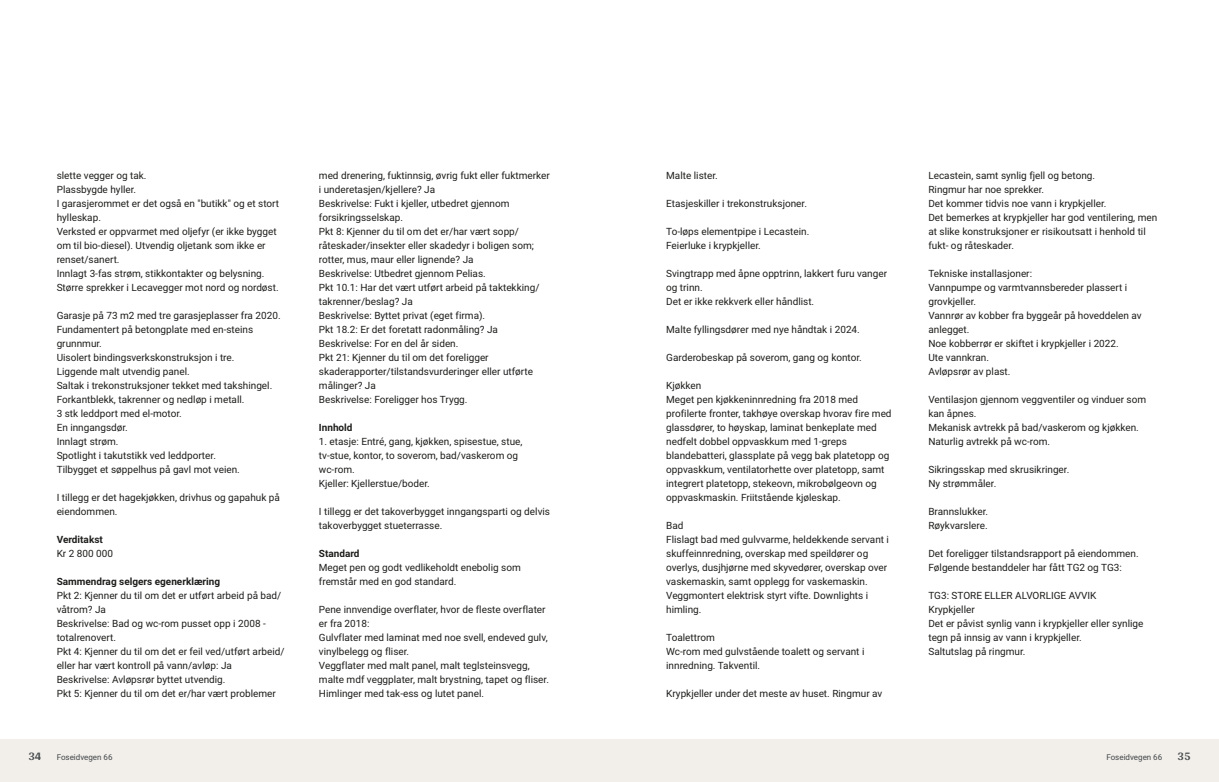
<style>
.page{position:relative;width:1219px;height:782px;background:#fff}
.page>*{position:absolute;margin:0;border:0;box-sizing:border-box;transform-origin:0 0}
.t1{font:700 12px "Arya";color:#414749}
.t2{font:10px/14px "Roboto Vitec";color:#1d1d1b}
.t3{font:700 10px "Roboto Vitec";color:#1d1d1b}
.t4{font:8px "Roboto Vitec";color:#414749}
</style>
<div class="page">
<div style="left:0;top:739px;width:612px;height:42px;background:#f2eeea"></div>
<div style="left:607px;top:739px;width:612px;height:42px;background:#f2eeea"></div>
<p class="t2" style="left:57px;top:167px;width:224px">slette vegger og tak.<br>Plassbygde hyller.<br>I garasjerommet er det også en "butikk" og et stort hylleskap.<br>Verksted er oppvarmet med oljefyr (er ikke bygget om til bio‑diesel). Utvendig oljetank som ikke er renset/ sanert.<br>Innlagt 3‑fas strøm, stikkontakter og belysning.<br>Større sprekker i Lecavegger mot nord og nordøst.</p>
<p class="t2" style="left:57px;top:307px;width:225px">Garasje på 73 m2 med tre garasjeplasser fra 2020.<br>Fundamentert på betongplate med en‑steins grunnmur.<br>Uisolert bindingsverkskonstruksjon i tre.<br>Liggende malt utvendig panel.<br>Saltak i trekonstruksjoner tekket med takshingel.<br>Forkantblekk, takrenner og nedløp i metall.<br>3 stk leddport med el‑motor.<br>En inngangsdør.<br>Innlagt strøm.<br>Spotlight i takutstikk ved leddporter.<br>Tilbygget et søppelhus på gavl mot veien.</p>
<p class="t2" style="left:57px;top:489px;width:225px">I tillegg er det hagekjøkken, drivhus og gapahuk på eiendommen.</p>
<p class="t3" style="left:57px;top:532px;width:48px">Verditakst</p>
<p class="t2" style="left:57px;top:545px;width:58px">Kr 2 800 000</p>
<p class="t3" style="left:57px;top:574px;width:165px">Sammendrag selgers egenerklæring</p>
<p class="t2" style="left:57px;top:587px;width:229px">Pkt 2: Kjenner du til om det er utført arbeid på bad/ våtrom? Ja<br>Beskrivelse: Bad og wc‑rom pusset opp i 2008 ‑ totalrenovert.<br>Pkt 4: Kjenner du til om det er feil ved/ utført arbeid/ eller har vært kontroll på vann/ avløp: Ja Beskrivelse: Avløpsrør byttet utvendig.<br>Pkt 5: Kjenner du til om det er/ har vært problemer</p>
<p class="t1" style="left:28px;top:749px;width:15px">34</p>
<p class="t4" style="left:57px;top:751px;width:57px">Foseidvegen 66</p>
<p class="t2" style="left:319px;top:167px;width:232px">med drenering, fuktinnsig, øvrig fukt eller fuktmerker i underetasjen/ kjellere? Ja<br>Beskrivelse: Fukt i kjeller, utbedret gjennom forsikringsselskap.<br>Pkt 8: Kjenner du til om det er/ har vært sopp/ råteskader/ insekter eller skadedyr i boligen som; rotter, mus, maur eller lignende? Ja<br>Beskrivelse: Utbedret gjennom Pelias.<br>Pkt 10.1: Har det vært utført arbeid på taktekking/ takrenner/ beslag? Ja<br>Beskrivelse: Byttet privat (eget firma).<br>Pkt 18.2: Er det foretatt radonmåling? Ja Beskrivelse: For en del år siden.<br>Pkt 21: Kjenner du til om det foreligger skaderapporter/ tilstandsvurderinger eller utførte målinger? Ja<br>Beskrivelse: Foreligger hos Trygg.</p>
<p class="t3" style="left:319px;top:420px;width:35px">Innhold</p>
<p class="t2" style="left:319px;top:433px;width:205px">1. etasje: Entré, gang, kjøkken, spisestue, stue, tv‑stue, kontor, to soverom, bad/ vaskerom og wc‑rom.<br>Kjeller: Kjellerstue/ boder.</p>
<p class="t2" style="left:319px;top:503px;width:233px">I tillegg er det takoverbygget inngangsparti og delvis takoverbygget stueterrasse.</p>
<p class="t3" style="left:319px;top:546px;width:42px">Standard</p>
<p class="t2" style="left:319px;top:559px;width:203px">Meget pen og godt vedlikeholdt enebolig som fremstår med en god standard.</p>
<p class="t2" style="left:319px;top:601px;width:232px">Pene innvendige overflater, hvor de fleste overflater er fra 2018:<br>Gulvflater med laminat med noe svell, endeved gulv, vinylbelegg og fliser.<br>Veggflater med malt panel, malt teglsteinsvegg, malte mdf veggplater, malt brystning, tapet og fliser.<br>Himlinger med tak‑ess og lutet panel.</p>
<p class="t2" style="left:666px;top:167px;width:53px">Malte lister.</p>
<p class="t2" style="left:666px;top:195px;width:142px">Etasjeskiller i trekonstruksjoner.</p>
<p class="t2" style="left:666px;top:223px;width:145px">To‑løps elementpipe i Lecastein.<br>Feierluke i krypkjeller.</p>
<p class="t2" style="left:666px;top:265px;width:222px">Svingtrapp med åpne opptrinn, lakkert furu vanger og trinn.<br>Det er ikke rekkverk eller håndlist.</p>
<p class="t2" style="left:666px;top:321px;width:195px">Malte fyllingsdører med nye håndtak i 2024.</p>
<p class="t2" style="left:666px;top:349px;width:197px">Garderobeskap på soverom, gang og kontor.</p>
<p class="t2" style="left:666px;top:377px;width:227px">Kjøkken<br>Meget pen kjøkkeninnredning fra 2018 med profilerte fronter, takhøye overskap hvorav fire med glassdører, to høyskap, laminat benkeplate med nedfelt dobbel oppvaskkum med 1‑greps blandebatteri, glassplate på vegg bak platetopp og oppvaskkum, ventilatorhette over platetopp, samt integrert platetopp, stekeovn, mikrobølgeovn og oppvaskmaskin. Friitstående kjøleskap.</p>
<p class="t2" style="left:666px;top:517px;width:224px">Bad<br>Flislagt bad med gulvvarme, heldekkende servant i skuffeinnredning, overskap med speildører og overlys, dusjhjørne med skyvedører, overskap over vaskemaskin, samt opplegg for vaskemaskin.<br>Veggmontert elektrisk styrt vifte. Downlights i himling.</p>
<p class="t2" style="left:666px;top:629px;width:200px">Toalettrom<br>Wc‑rom med gulvstående toalett og servant i innredning. Takventil.</p>
<p class="t2" style="left:666px;top:685px;width:218px">Krypkjeller under det meste av huset. Ringmur av</p>
<p class="t2" style="left:928px;top:167px;width:230px">Lecastein, samt synlig fjell og betong.<br>Ringmur har noe sprekker.<br>Det kommer tidvis noe vann i krypkjeller.<br>Det bemerkes at krypkjeller har god ventilering, men at slike konstruksjoner er risikoutsatt i henhold til fukt‑ og råteskader.</p>
<p class="t2" style="left:928px;top:265px;width:215px">Tekniske installasjoner:<br>Vannpumpe og varmtvannsbereder plassert i grovkjeller.<br>Vannrør av kobber fra byggeår på hoveddelen av anlegget.<br>Noe kobberrør er skiftet i krypkjeller i 2022.<br>Ute vannkran.<br>Avløpsrør av plast.</p>
<p class="t2" style="left:928px;top:391px;width:219px">Ventilasjon gjennom veggventiler og vinduer som kan åpnes.<br>Mekanisk avtrekk på bad/ vaskerom og kjøkken.<br>Naturlig avtrekk på wc‑rom.</p>
<p class="t2" style="left:928px;top:461px;width:142px">Sikringsskap med skrusikringer.<br>Ny strømmåler.</p>
<p class="t2" style="left:928px;top:503px;width:61px">Brannslukker.<br>Røykvarslere.</p>
<p class="t2" style="left:928px;top:545px;width:212px">Det foreligger tilstandsrapport på eiendommen.<br>Følgende bestanddeler har fått TG2 og TG3:</p>
<p class="t2" style="left:928px;top:587px;width:217px">TG3: STORE ELLER ALVORLIGE AVVIK<br>Krypkjeller<br>Det er påvist synlig vann i krypkjeller eller synlige tegn på innsig av vann i krypkjeller.<br>Saltutslag på ringmur.</p>
<p class="t4" style="left:1106px;top:751px;width:57px">Foseidvegen 66</p>
<p class="t1" style="left:1177px;top:749px;width:15px">35</p>
</div>
